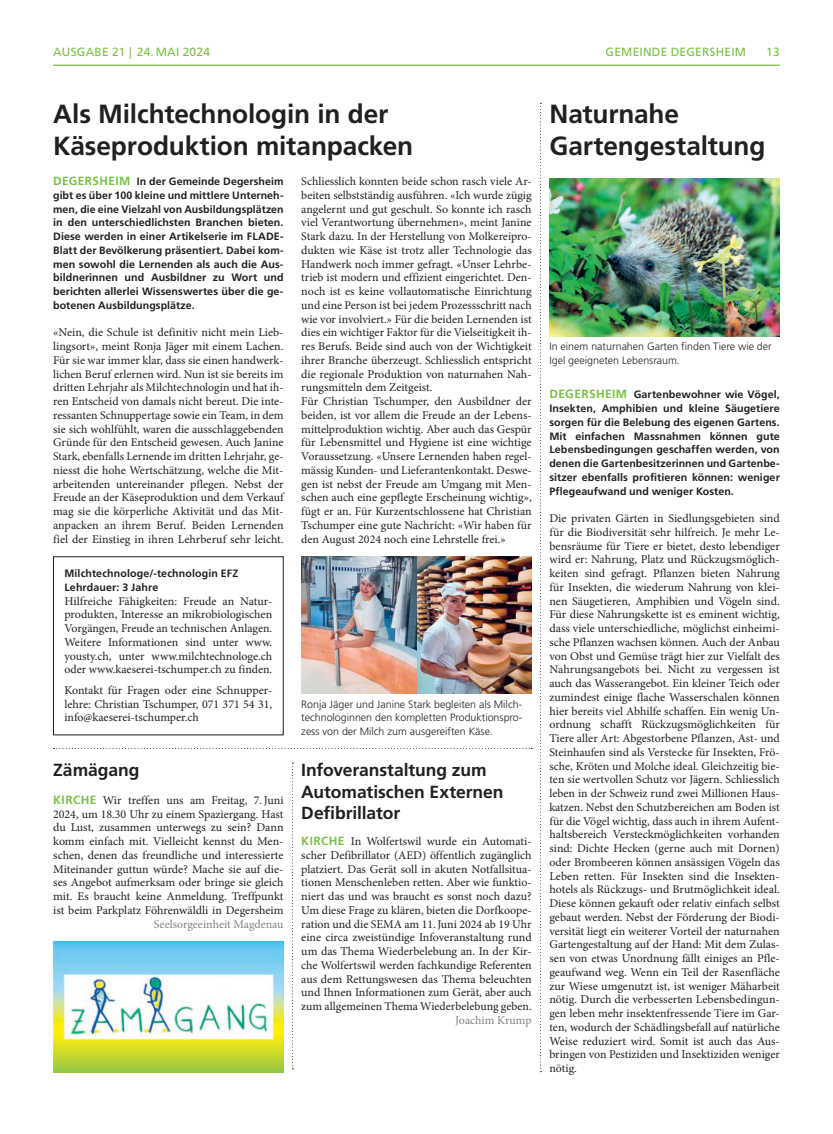
<style>
.page{position:relative;width:833px;height:1134px;background:#fff}
.page>*{position:absolute;margin:0;border:0;box-sizing:border-box;transform-origin:0 0}
.t1{font:700 26.25px/31.2px "Frutiger LT Std";letter-spacing:-.005em;color:#231f20}
.t2{font:700 17.5px/21.2px "Frutiger LT Std";letter-spacing:-.005em;color:#231f20}
.t3{font:11.88px/13.8px "Minion Pro";color:#231f20;text-align:justify}
.t4{font:11.88px "Frutiger LT Std";letter-spacing:.02em;color:#79c142}
.t5{font:11.88px "Minion Pro";color:#808285}
.t6{font:700 10.62px/13.8px "Frutiger LT Std";letter-spacing:.005em;color:#231f20;text-align:justify}
.t7{font:300 10.62px/13.8px "Frutiger LT Std";color:#231f20;text-align:justify}
.s1{font-size:11.88px;color:#79c142}
.s2{font-family:"Frutiger LT Std";font-weight:700;color:#79c142}
</style>
<div class="page">
<hr style="left:53px;top:65px;width:727px;height:1px;background:#79c142">
<svg style="left:540px;top:103px;width:1px;height:969px"></svg>
<svg style="left:54px;top:748px;width:478px;height:1px"></svg>
<svg style="left:292px;top:763px;width:1px;height:306px"></svg>
<div style="left:53px;top:556px;width:230px;height:179px;border:1px solid #231f20"></div>
<img style="left:301px;top:556px;width:230px;height:138px">
<img style="left:549px;top:178px;width:231px;height:158px">
<img style="left:53px;top:941px;width:230px;height:131px">
<p class="t4" style="left:53px;top:45px;width:18px">AUSGABE</p>
<p class="t4" style="left:112px;top:45px;width:99px">21 | 24. MAI 2024</p>
<p class="t4" style="left:605px;top:45px;width:142px">GEMEINDE DEGERSHEIM</p>
<p class="t4" style="left:766px;top:45px;width:15px">13</p>
<h1 class="t1" style="left:53px;top:99px;width:361px">Als Milchtechnologin in der<br>Käseproduktion mitanpacken</h1>
<p class="t6" style="left:53px;top:175px;width:232px"><span class="s1">DEGERSHEIM</span> In der Gemeinde Degersheim gibt es über 100 kleine und mittlere Unterneh&shy;men, die eine Vielzahl von Ausbildungsplätzen in den unterschiedlichsten Branchen bieten.<br>Diese werden in einer Artikelserie im FLADE-Blatt der Bevölkerung präsentiert. Dabei kom&shy;men sowohl die Lernenden als auch die Aus&shy;bildnerinnen und Ausbildner zu Wort und berichten allerlei Wissenswertes über die ge&shy;botenen Ausbildungsplätze.</p>
<p class="t3" style="left:53px;top:326px;width:232px">«Nein, die Schule ist definitiv nicht mein Lieb&shy;lingsort», meint Ronja Jäger mit einem Lachen.<br>Für sie war immer klar, dass sie einen handwerk&shy;lichen Beruf erlernen wird. Nun ist sie bereits im dritten Lehrjahr als Milchtechnologin und hat ih&shy;ren Entscheid von damals nicht bereut. Die inte&shy;ressanten Schnuppertage sowie ein Team, in dem sie sich wohlfühlt, waren die ausschlaggebenden Gründe für den Entscheid gewesen. Auch Janine Stark, ebenfalls Lernende im dritten Lehrjahr, ge&shy;niesst die hohe Wertschätzung, welche die Mit&shy;arbeitenden untereinander pflegen. Nebst der Freude an der Käseproduktion und dem Verkauf mag sie die körperliche Aktivität und das Mit&shy;anpacken an ihrem Beruf. Beiden Lernenden fiel der Einstieg in ihren Lehrberuf sehr leicht.</p>
<p class="t3" style="left:301px;top:175px;width:232px;text-align:left">Schliesslich konnten beide schon rasch viele Ar&shy;beiten selbstständig ausführen. «Ich wurde zügig angelernt und gut geschult. So konnte ich rasch viel Verantwortung übernehmen», meint Janine Stark dazu. In der Herstellung von Molkereipro&shy;dukten wie Käse ist trotz aller Technologie das Handwerk noch immer gefragt. «Unser Lehrbe&shy;trieb ist modern und effizient eingerichtet. Den&shy;noch ist es keine vollautomatische Einrichtung und eine Person ist bei jedem Prozessschritt nach wie vor involviert.» Für die beiden Lernenden ist dies ein wichtiger Faktor für die Vielseitigkeit ih&shy;res Berufs. Beide sind auch von der Wichtigkeit ihrer Branche überzeugt. Schliesslich entspricht die regionale Produktion von naturnahen Nah&shy;rungsmitteln dem Zeitgeist.<br>Für Christian Tschumper, den Ausbildner der beiden, ist vor allem die Freude an der Lebens&shy;mittelproduktion wichtig. Aber auch das Gespür für Lebensmittel und Hygiene ist eine wichtige Voraussetzung. «Unsere Lernenden haben regel&shy;mässig Kunden- und Lieferantenkontakt. Deswe&shy;gen ist nebst der Freude am Umgang mit Men&shy;schen auch eine gepflegte Erscheinung wichtig», fügt er an. Für Kurzentschlossene hat Christian Tschumper eine gute Nachricht: «Wir haben für den August 2024 noch eine Lehrstelle frei.»</p>
<p class="t6" style="left:64px;top:566px;width:175px">Milchtechnologe/-technologin EFZ<br>Lehrdauer: 3 Jahre</p>
<p class="t3" style="left:64px;top:594px;width:209px">Hilfreiche Fähigkeiten: Freude an Natur&shy;produkten, Interesse an mikrobiologischen Vorgängen, Freude an technischen Anlagen.<br>Weitere Informationen sind unter www. yousty.ch, unter www.milchtechnologe.ch oder www.kaeserei-tschumper.ch zu finden.</p>
<p class="t3" style="left:64px;top:683px;width:209px">Kontakt für Fragen oder eine Schnupper&shy;lehre: Christian Tschumper, 071 371 54 31, info@kaeserei-tschumper.ch</p>
<h2 class="t2" style="left:53px;top:760px;width:88px">Zämägang</h2>
<p class="t3" style="left:53px;top:793px;width:232px"><span class="s2">KIRCHE</span> Wir treffen uns am Freitag, 7.Juni 2024, um 18.30 Uhr zu einem Spaziergang. Hast du Lust, zusammen unterwegs zu sein? Dann komm einfach mit. Vielleicht kennst du Men&shy;schen, denen das freundliche und interessierte Miteinander guttun würde? Mache sie auf die&shy;ses Angebot aufmerksam oder bringe sie gleich mit. Es braucht keine Anmeldung. Treffpunkt ist beim Parkplatz Föhrenwäldli in Degersheim</p>
<p class="t5" style="left:154px;top:916px;width:131px">Seelsorgeeinheit Magdenau</p>
<p class="t7" style="left:301px;top:697px;width:223px">Ronja Jäger und Janine Stark begleiten als Milch&shy;technologinnen den kompletten Produktionspro&shy;zess von der Milch zum ausgereiften Käse.</p>
<h2 class="t2" style="left:301px;top:760px;width:204px">Infoveranstaltung zum<br>Automatischen Externen<br>Defibrillator</h2>
<p class="t3" style="left:301px;top:835px;width:232px"><span class="s2">KIRCHE</span> In Wolfertswil wurde ein Automati&shy;scher Defibrillator (AED) öffentlich zugänglich platziert. Das Gerät soll in akuten Notfallsitua&shy;tionen Menschenleben retten. Aber wie funktio&shy;niert das und was braucht es sonst noch dazu?<br>Um diese Frage zu klären, bieten die Dorfkoope&shy;ration und die SEMA am 11.Juni 2024 ab 19 Uhr eine circa zweistündige Infoveranstaltung rund um das Thema Wiederbelebung an. In der Kir&shy;che Wolfertswil werden fachkundige Referenten aus dem Rettungswesen das Thema beleuchten und Ihnen Informationen zum Gerät, aber auch zum allgemeinen Thema Wiederbelebung geben.</p>
<p class="t5" style="left:455px;top:1012px;width:78px">Joachim Krump</p>
<h1 class="t1" style="left:549px;top:99px;width:218px">Naturnahe<br>Gartengestaltung</h1>
<p class="t7" style="left:549px;top:340px;width:224px">In einem naturnahen Garten finden Tiere wie der<br>Igel geeigneten Lebensraum.</p>
<p class="t6" style="left:549px;top:388px;width:232px"><span class="s1">DEGERSHEIM</span> Gartenbewohner wie Vögel, Insekten, Amphibien und kleine Säugetiere sorgen für die Belebung des eigenen Gartens.<br>Mit einfachen Massnahmen können gute Lebensbedingungen geschaffen werden, von denen die Gartenbesitzerinnen und Gartenbe&shy;sitzer ebenfalls profitieren können: weniger Pflegeaufwand und weniger Kosten.</p>
<p class="t3" style="left:549px;top:511px;width:232px">Die privaten Gärten in Siedlungsgebieten sind für die Biodiversität sehr hilfreich. Je mehr Le&shy;bensräume für Tiere er bietet, desto lebendiger wird er: Nahrung, Platz und Rückzugsmöglich&shy;keiten sind gefragt. Pflanzen bieten Nahrung für Insekten, die wiederum Nahrung von klei&shy;nen Säugetieren, Amphibien und Vögeln sind.<br>Für diese Nahrungskette ist es eminent wichtig, dass viele unterschiedliche, möglichst einheimi&shy;sche Pflanzen wachsen können. Auch der Anbau von Obst und Gemüse trägt hier zur Vielfalt des Nahrungsangebots bei. Nicht zu vergessen ist auch das Wasserangebot. Ein kleiner Teich oder zumindest einige flache Wasserschalen können hier bereits viel Abhilfe schaffen. Ein wenig Un&shy;ordnung schafft Rückzugsmöglichkeiten für Tiere aller Art: Abgestorbene Pflanzen, Ast- und Steinhaufen sind als Verstecke für Insekten, Frö&shy;sche, Kröten und Molche ideal. Gleichzeitig bie&shy;ten sie wertvollen Schutz vor Jägern. Schliesslich leben in der Schweiz rund zwei Millionen Haus&shy;katzen. Nebst den Schutzbereichen am Boden ist für die Vögel wichtig, dass auch in ihrem Aufent&shy;haltsbereich Versteckmöglichkeiten vorhanden sind: Dichte Hecken (gerne auch mit Dornen) oder Brombeeren können ansässigen Vögeln das Leben retten. Für Insekten sind die Insekten&shy;hotels als Rückzugs- und Brutmöglichkeit ideal.<br>Diese können gekauft oder relativ einfach selbst gebaut werden. Nebst der Förderung der Biodi&shy;versität liegt ein weiterer Vorteil der naturnahen Gartengestaltung auf der Hand: Mit dem Zulas&shy;sen von etwas Unordnung fällt einiges an Pfle&shy;geaufwand weg. Wenn ein Teil der Rasenfläche zur Wiese umgenutzt ist, ist weniger Mäharbeit nötig. Durch die verbesserten Lebensbedingun&shy;gen leben mehr insektenfressende Tiere im Gar&shy;ten, wodurch der Schädlingsbefall auf natürliche Weise reduziert wird. Somit ist auch das Aus&shy;bringen von Pestiziden und Insektiziden weniger nötig.</p>
</div>
